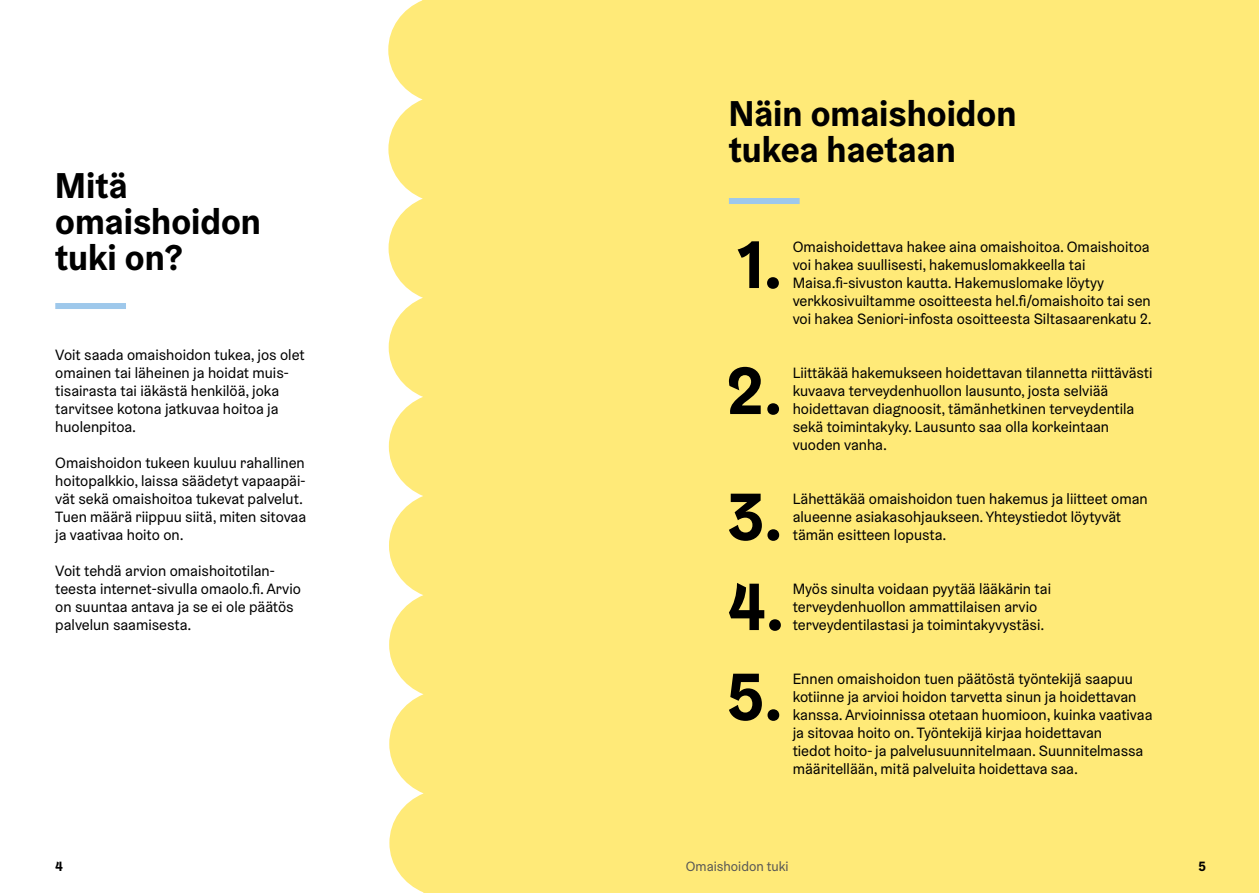
<style>
.page{position:relative;width:1259px;height:893px;background:#ffea78}
.page>*{position:absolute;margin:0;border:0;box-sizing:border-box;transform-origin:0 0}
.P_leipis{font:700 67.5px "Helsinki Grotesk";color:#000}
.P_leipis_anfangi{font:700 67.05px "Helsinki Grotesk";color:#000}
.H2_otsikko{font:700 36px/36px "Helsinki Grotesk";color:#000}
.P_leipis_anfangi-2{font:15px/18px "Helsinki Grotesk";color:#000}
.P_leipis-2{font:15px/18px "Helsinki Grotesk";color:#000}
.t1{font:13.5px "Helsinki Grotesk";color:#575756}
.t2{font:700 13.5px "Helsinki Grotesk";color:#000}
</style>
<div class="page">
<div style="left:0;top:0;width:424px;height:893px;background:#fff"></div>
<div style="left:55px;top:303px;width:71px;height:6px;background:#9ec8eb"></div>
<div style="left:729px;top:198px;width:70px;height:6px;background:#9ec8eb"></div>
<h2 class="H2_otsikko" style="left:55px;top:167px;width:207px">Mitä omaishoidon tuki on?</h2>
<p class="P_leipis-2" style="left:55px;top:346px;width:251px">Voit saada omaishoidon tukea, jos olet omainen tai läheinen ja hoidat muis&shy;tisairasta tai iäkästä henkilöä, joka tarvitsee kotona jatkuvaa hoitoa ja huolenpitoa.</p>
<p class="P_leipis-2" style="left:55px;top:454px;width:252px">Omaishoidon tukeen kuuluu rahallinen hoitopalkkio, laissa säädetyt vapaapäi&shy;vät sekä omaishoitoa tukevat palvelut.<br>Tuen määrä riippuu siitä, miten sitovaa ja vaativaa hoito on.</p>
<p class="P_leipis-2" style="left:55px;top:562px;width:247px">Voit tehdä arvion omaishoitotilan&shy;teesta internet-sivulla omaolo.fi. Arvio on suuntaa antava ja se ei ole päätös palvelun saamisesta.</p>
<h2 class="H2_otsikko" style="left:729px;top:95px;width:289px">Näin omaishoidon tukea haetaan</h2>
<p class="P_leipis" style="left:737px;top:222px;width:46px">1.</p>
<p class="P_leipis-2" style="left:792px;top:238px;width:361px">Omaishoidettava hakee aina omaishoitoa. Omaishoitoa voi hakea suullisesti, hakemuslomakkeella tai Maisa.fi-sivuston kautta. Hakemuslomake löytyy verkkosivuiltamme osoitteesta hel.fi/omaishoito tai sen voi hakea Seniori-infosta osoitteesta Siltasaarenkatu 2.</p>
<p class="P_leipis_anfangi" style="left:726px;top:348px;width:58px">2.</p>
<p class="P_leipis_anfangi-2" style="left:792px;top:364px;width:361px">Liittäkää hakemukseen hoidettavan tilannetta riittävästi kuvaava terveydenhuollon lausunto, josta selviää hoidettavan diagnoosit, tämänhetkinen terveydentila sekä toimintakyky. Lausunto saa olla korkeintaan vuoden vanha.</p>
<p class="P_leipis_anfangi" style="left:727px;top:474px;width:57px">3.</p>
<p class="P_leipis_anfangi-2" style="left:792px;top:490px;width:356px">Lähettäkää omaishoidon tuen hakemus ja liitteet oman alueenne asiakasohjaukseen. Yhteystiedot löytyvät tämän esitteen lopusta.</p>
<p class="P_leipis_anfangi" style="left:727px;top:564px;width:59px">4.</p>
<p class="P_leipis_anfangi-2" style="left:792px;top:580px;width:260px">Myös sinulta voidaan pyytää lääkärin tai terveydenhuollon ammattilaisen arvio terveydentilastasi ja toimintakyvystäsi.</p>
<p class="P_leipis_anfangi" style="left:727px;top:654px;width:57px">5.</p>
<p class="P_leipis_anfangi-2" style="left:792px;top:670px;width:361px">Ennen omaishoidon tuen päätöstä työntekijä saapuu kotiinne ja arvioi hoidon tarvetta sinun ja hoidettavan kanssa. Arvioinnissa otetaan huomioon, kuinka vaativaa ja sitovaa hoito on. Työntekijä kirjaa hoidettavan<br>tiedot hoito- ja palvelusuunnitelmaan. Suunnitelmassa määritellään, mitä palveluita hoidettava saa.</p>
<p class="t2" style="left:55px;top:858px;width:9px">4</p>
<p class="t1" style="left:686px;top:858px;width:104px">Omaishoidon tuki</p>
<p class="t2" style="left:1198px;top:858px;width:9px">5</p>
</div>
